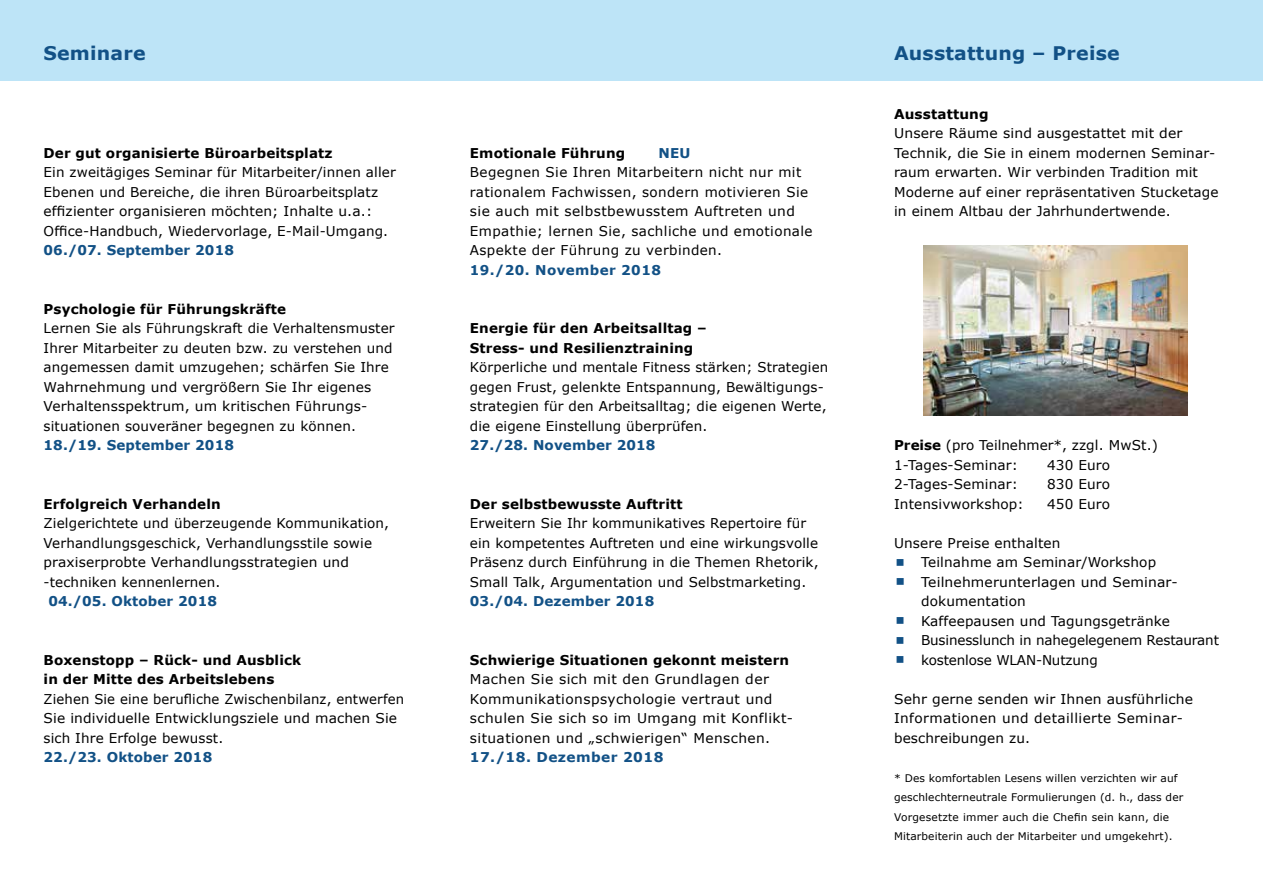
<style>
.page{position:relative;width:1263px;height:893px;background:#fff}
.page>*{position:absolute;margin:0;border:0;box-sizing:border-box;transform-origin:0 0}
.t1{font:700 18.75px "Verdana";letter-spacing:.01em;color:#125186}
.t2{font:13.5px/19.5px "Verdana";letter-spacing:.01em;color:#000}
.t3{font:13.5px/19.5px "Verdana";letter-spacing:.03em;color:#000}
.t4{font:700 13.5px/19.5px "Verdana";letter-spacing:.01em;color:#000}
.t5{font:700 13.5px "Verdana";letter-spacing:.01em;color:#125186}
.t6{font:700 13.5px "Verdana";letter-spacing:.03em;color:#125186}
.t7{font:10.5px/19.5px "Verdana";letter-spacing:.01em;color:#000}
.s1{font-weight:700}
</style>
<div class="page">
<div style="left:0;top:0;width:1263px;height:81px;background:#bde4f7"></div>
<img style="left:923px;top:245px;width:264px;height:170px">
<h1 class="t1" style="left:44px;top:41px;width:103px">Seminare</h1>
<p class="t4" style="left:44px;top:143px;width:290px">Der gut organisierte Büroarbeitsplatz</p>
<p class="t2" style="left:44px;top:163px;width:354px">Ein zweitägiges Seminar für Mitarbeiter/innen aller Ebenen und Bereiche, die ihren Büroarbeitsplatz effizienter organisieren möchten; Inhalte u.a.:<br>Office-Handbuch, Wiedervorlage, E-Mail-Umgang.</p>
<p class="t5" style="left:44px;top:242px;width:192px">06./07. September 2018</p>
<p class="t4" style="left:44px;top:299px;width:244px">Psychologie für Führungskräfte</p>
<p class="t2" style="left:44px;top:319px;width:353px">Lernen Sie als Führungskraft die Verhaltensmuster Ihrer Mitarbeiter zu deuten bzw. zu verstehen und angemessen damit umzugehen; schärfen Sie Ihre Wahrnehmung und vergrößern Sie Ihr eigenes Verhaltensspektrum, um kritischen Führungs&shy;situationen souveräner begegnen zu können.</p>
<p class="t5" style="left:44px;top:437px;width:192px">18./19. September 2018</p>
<p class="t4" style="left:44px;top:494px;width:179px">Erfolgreich Verhandeln</p>
<p class="t2" style="left:44px;top:514px;width:347px">Zielgerichtete und überzeugende Kommunikation, Verhandlungsgeschick, Verhandlungsstile sowie praxiserprobte Verhandlungsstrategien und -techniken kennenlernen.</p>
<p class="t5" style="left:48px;top:593px;width:170px">04./05. Oktober 2018</p>
<p class="t4" style="left:44px;top:650px;width:259px">Boxenstopp – Rück- und Ausblick in der Mitte des Arbeitslebens</p>
<p class="t2" style="left:44px;top:689px;width:362px">Ziehen Sie eine berufliche Zwischenbilanz, entwerfen<br>Sie individuelle Entwicklungsziele und machen Sie sich Ihre Erfolge bewusst.</p>
<p class="t5" style="left:44px;top:749px;width:170px">22./23. Oktober 2018</p>
<p class="t4" style="left:470px;top:143px;width:157px">Emotionale Führung</p>
<p class="t5" style="left:659px;top:144px;width:33px">NEU</p>
<p class="t3" style="left:470px;top:163px;width:344px">Begegnen Sie Ihren Mitarbeitern nicht nur mit rationalem Fachwissen, sondern motivieren Sie sie auch mit selbstbewusstem Auftreten und Empathie; lernen Sie, sachliche und emotionale Aspekte der Führung zu verbinden.</p>
<p class="t6" style="left:470px;top:261px;width:193px">19./20. November 2018</p>
<p class="t4" style="left:470px;top:319px;width:238px">Energie für den Arbeitsalltag –<br>Stress- und Resilienztraining</p>
<p class="t2" style="left:470px;top:358px;width:360px">Körperliche und mentale Fitness stärken; Strategien gegen Frust, gelenkte Entspannung, Bewältigungs&shy;strategien für den Arbeitsalltag; die eigenen Werte, die eigene Einstellung überprüfen.</p>
<p class="t5" style="left:470px;top:437px;width:187px">27./28. November 2018</p>
<p class="t4" style="left:470px;top:494px;width:214px">Der selbstbewusste Auftritt</p>
<p class="t2" style="left:470px;top:514px;width:350px">Erweitern Sie Ihr kommunikatives Repertoire für ein kompetentes Auftreten und eine wirkungsvolle Präsenz durch Einführung in die Themen Rhetorik, Small Talk, Argumentation und Selbstmarketing.</p>
<p class="t5" style="left:470px;top:593px;width:186px">03./04. Dezember 2018</p>
<p class="t4" style="left:470px;top:650px;width:321px">Schwierige Situationen gekonnt meistern</p>
<p class="t3" style="left:470px;top:670px;width:324px">Machen Sie sich mit den Grundlagen der Kommunikationspsychologie vertraut und schulen Sie sich so im Umgang mit Konflikt&shy;situationen und „schwierigen“ Menschen.</p>
<p class="t6" style="left:470px;top:749px;width:195px">17./18. Dezember 2018</p>
<h1 class="t1" style="left:894px;top:41px;width:227px">Ausstattung – Preise</h1>
<p class="t4" style="left:894px;top:104px;width:96px">Ausstattung</p>
<p class="t2" style="left:894px;top:124px;width:326px">Unsere Räume sind ausgestattet mit der Technik, die Sie in einem modernen Seminar&shy;raum erwarten. Wir verbinden Tradition mit Moderne auf einer repräsentativen Stucketage in einem Altbau der Jahrhundertwende.</p>
<p class="t2" style="left:894px;top:436px;width:265px"><span class="s1">Preise</span> (pro Teilnehmer*, zzgl. MwSt.)<br>1-Tages-Seminar:</p>
<p class="t2" style="left:1047px;top:455px;width:65px">430 Euro</p>
<p class="t2" style="left:894px;top:475px;width:125px">2-Tages-Seminar:</p>
<p class="t2" style="left:1047px;top:475px;width:65px">830 Euro</p>
<p class="t2" style="left:894px;top:494px;width:131px">Intensivworkshop:</p>
<p class="t2" style="left:1047px;top:494px;width:65px">450 Euro</p>
<p class="t2" style="left:921px;top:533px;width:299px;text-indent:-27px">Unsere Preise enthalten<br>Teilnahme am Seminar/Workshop<br>Teilnehmerunterlagen und Seminar&shy;dokumentation<br>Kaffeepausen und Tagungsgetränke<br>Businesslunch in nahegelegenem Restaurant kostenlose WLAN-Nutzung</p>
<p class="t2" style="left:894px;top:689px;width:300px">Sehr gerne senden wir Ihnen ausführliche<br>Informationen und detaillierte Seminar&shy;beschreibungen zu.</p>
<p class="t7" style="left:894px;top:768px;width:291px">* Des komfortablen Lesens willen verzichten wir auf geschlechterneutrale Formulierungen (d. h., dass der Vorgesetzte immer auch die Chefin sein kann, die Mitarbeiterin auch der Mitarbeiter und umgekehrt).</p>
</div>
